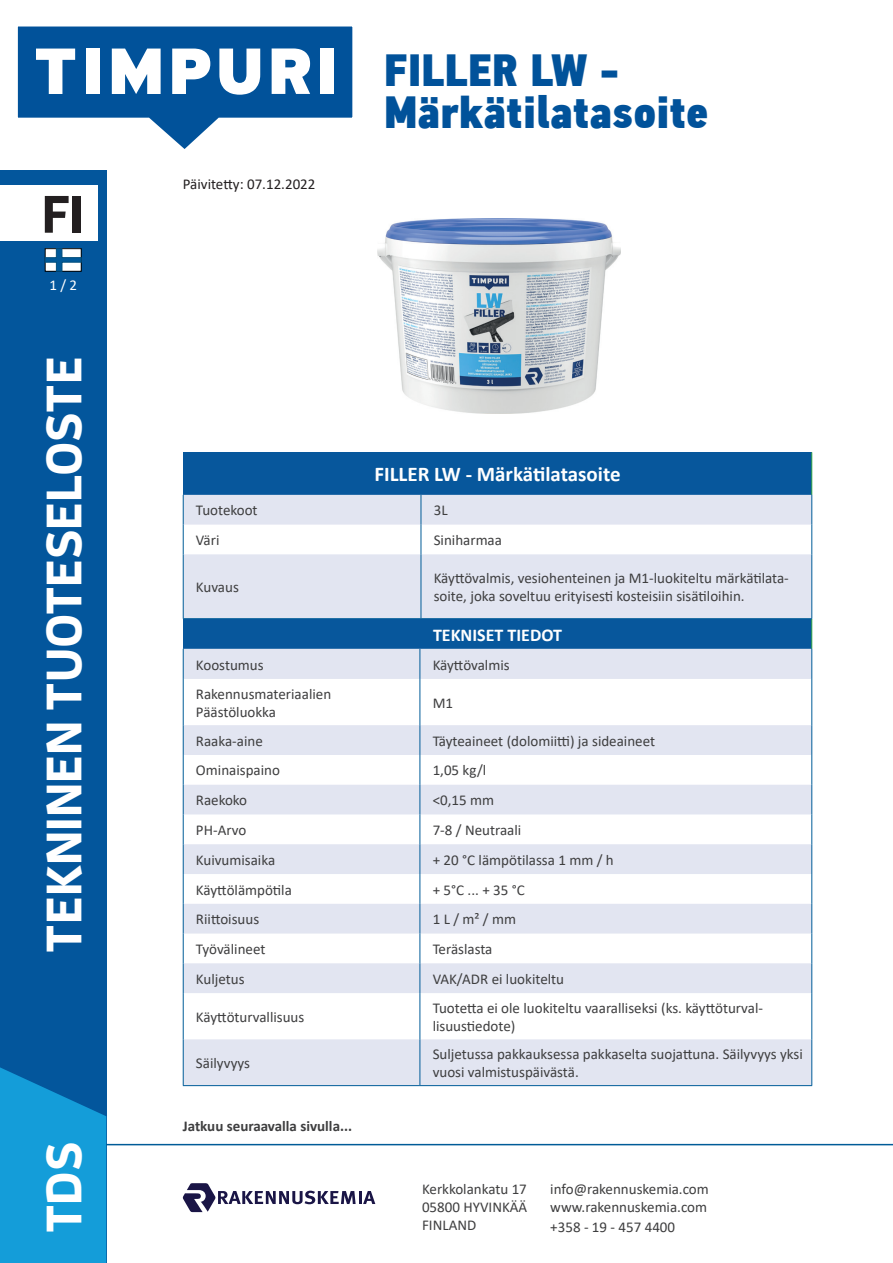
<style>
.page{position:relative;width:893px;height:1263px;background:#fff}
.page>*{position:absolute;margin:0;border:0;box-sizing:border-box;transform-origin:0 0}
.t1{font:700 52.5px "Enzo OT";color:#231f20}
.t2{font:700 49.5px "Enzo OT";color:#fff}
.t3{font:45px/42px "PF Din Text Cond Pro X Black";color:#01529a}
.t4{font:700 21px "Calibri";color:#fff}
.t5{font:700 18px "Calibri";color:#fff}
.t6{font:15px/18px "Calibri";color:#3e3e3f}
.t7{font:700 15px "Calibri";color:#3e3e3f}
.t8{font:15px "Calibri";color:#231f20}
.t9{font:15px "Calibri";color:#fff}
</style>
<div class="page">
<div style="left:0;top:170px;width:106px;height:1093px;background:#03569c"></div>
<svg style="left:0;top:1067px;width:106px;height:196px;background:#1194d1"></svg>
<hr style="left:106px;top:1144px;width:787px;height:1px;background:#005c98">
<div style="left:0;top:186px;width:98px;height:55px;background:#fff"></div>
<svg style="left:17px;top:26px;width:336px;height:123px"></svg>
<svg style="left:45px;top:248px;width:36px;height:23px"></svg>
<svg style="left:182px;top:1183px;width:193px;height:29px"></svg>
<div style="left:183px;top:619px;width:629px;height:30px;background:#07579c"></div>
<svg style="left:184px;top:649px;width:627px;height:436px;fill:#e2e5f1"></svg>
<hr style="left:811px;top:619px;width:1px;height:30px;background:#40ae49">
<hr style="left:183px;top:649px;width:1px;height:30px;background:#005c98">
<hr style="left:420px;top:649px;width:1px;height:30px;background:#005c98">
<hr style="left:811px;top:649px;width:1px;height:30px;background:#005c98">
<hr style="left:183px;top:679px;width:1px;height:46px;background:#005c98">
<hr style="left:420px;top:679px;width:1px;height:46px;background:#005c98">
<hr style="left:811px;top:679px;width:1px;height:46px;background:#005c98">
<hr style="left:183px;top:725px;width:1px;height:30px;background:#005c98">
<hr style="left:420px;top:725px;width:1px;height:30px;background:#005c98">
<hr style="left:811px;top:725px;width:1px;height:30px;background:#005c98">
<hr style="left:183px;top:755px;width:1px;height:30px;background:#005c98">
<hr style="left:420px;top:755px;width:1px;height:30px;background:#005c98">
<hr style="left:811px;top:755px;width:1px;height:30px;background:#005c98">
<svg style="left:183px;top:785px;width:1px;height:29px"></svg>
<svg style="left:420px;top:785px;width:1px;height:29px"></svg>
<svg style="left:811px;top:785px;width:1px;height:29px"></svg>
<hr style="left:183px;top:814px;width:1px;height:30px;background:#005c98">
<hr style="left:420px;top:814px;width:1px;height:30px;background:#005c98">
<hr style="left:811px;top:814px;width:1px;height:30px;background:#005c98">
<hr style="left:183px;top:933px;width:1px;height:30px;background:#005c98">
<hr style="left:420px;top:933px;width:1px;height:30px;background:#005c98">
<hr style="left:811px;top:933px;width:1px;height:30px;background:#005c98">
<hr style="left:183px;top:963px;width:1px;height:30px;background:#005c98">
<hr style="left:420px;top:963px;width:1px;height:30px;background:#005c98">
<hr style="left:811px;top:963px;width:1px;height:30px;background:#005c98">
<hr style="left:183px;top:993px;width:1px;height:46px;background:#005c98">
<hr style="left:420px;top:993px;width:1px;height:46px;background:#005c98">
<hr style="left:811px;top:993px;width:1px;height:46px;background:#005c98">
<hr style="left:183px;top:1039px;width:1px;height:46px;background:#005c98">
<hr style="left:420px;top:1039px;width:1px;height:46px;background:#005c98">
<hr style="left:811px;top:1039px;width:1px;height:46px;background:#005c98">
<hr style="left:183px;top:844px;width:1px;height:30px;background:#005c98">
<hr style="left:811px;top:844px;width:1px;height:30px;background:#005c98">
<hr style="left:183px;top:874px;width:1px;height:30px;background:#005c98">
<hr style="left:811px;top:874px;width:1px;height:30px;background:#005c98">
<svg style="left:183px;top:904px;width:1px;height:29px"></svg>
<svg style="left:811px;top:904px;width:1px;height:29px"></svg>
<hr style="left:420px;top:844px;width:1px;height:30px;background:#005c98">
<hr style="left:420px;top:874px;width:1px;height:30px;background:#005c98">
<svg style="left:420px;top:904px;width:1px;height:29px"></svg>
<hr style="left:183px;top:1085px;width:237px;height:1px;background:#005c98">
<hr style="left:420px;top:1085px;width:392px;height:1px;background:#005c98">
<div style="left:183px;top:452px;width:629px;height:43px;background:#07579c"></div>
<svg style="left:184px;top:495px;width:627px;height:123px;fill:#e2e5f1"></svg>
<hr style="left:811px;top:452px;width:1px;height:43px;background:#40ae49">
<hr style="left:183px;top:495px;width:1px;height:30px;background:#005c98">
<hr style="left:421px;top:495px;width:1px;height:30px;background:#005c98">
<hr style="left:811px;top:495px;width:1px;height:30px;background:#005c98">
<svg style="left:421px;top:525px;width:1px;height:29px"></svg>
<hr style="left:183px;top:554px;width:1px;height:64px;background:#005c98">
<hr style="left:421px;top:554px;width:1px;height:64px;background:#005c98">
<hr style="left:811px;top:554px;width:1px;height:64px;background:#005c98">
<hr style="left:183px;top:618px;width:238px;height:1px;background:#005c98">
<hr style="left:421px;top:618px;width:391px;height:1px;background:#005c98">
<svg style="left:183px;top:525px;width:1px;height:29px"></svg>
<svg style="left:811px;top:525px;width:1px;height:29px"></svg>
<img style="left:377px;top:218px;width:243px;height:195px">
<h1 class="t1" style="left:42px;top:181px;width:44px">FI</h1>
<p class="t9" style="left:49px;top:275px;width:29px">1 / 2</p>
<h2 class="t2" style="left:33px;top:952px;width:597px;rotate:-90deg">TEKNINEN TUOTESELOSTE</h2>
<h2 class="t2" style="left:33px;top:1233px;width:93px;rotate:-90deg">TDS</h2>
<p class="t8" style="left:183px;top:173px;width:134px">Päivitetty: 07.12.2022</p>
<h3 class="t3" style="left:384px;top:51px;width:326px">FILLER LW -<br>Märkätilatasoite</h3>
<h3 class="t4" style="left:374px;top:460px;width:248px">FILLER LW - Märkätilatasoite</h3>
<p class="t6" style="left:196px;top:501px;width:63px">Tuotekoot</p>
<p class="t6" style="left:434px;top:501px;width:15px">3L</p>
<p class="t6" style="left:196px;top:531px;width:25px">Väri</p>
<p class="t6" style="left:434px;top:531px;width:70px">Siniharmaa</p>
<p class="t6" style="left:196px;top:578px;width:44px">Kuvaus</p>
<p class="t6" style="left:434px;top:569px;width:357px">Käyttövalmis, vesiohenteinen ja M1-luokiteltu märkätilata&shy;soite, joka soveltuu erityisesti kosteisiin sisätiloihin.</p>
<p class="t5" style="left:433px;top:622px;width:130px">TEKNISET TIEDOT</p>
<p class="t6" style="left:196px;top:655px;width:69px">Koostumus</p>
<p class="t6" style="left:433px;top:655px;width:78px">Käyttövalmis</p>
<p class="t6" style="left:196px;top:684px;width:137px">Rakennusmateriaalien<br>Päästöluokka</p>
<p class="t6" style="left:433px;top:693px;width:22px">M1</p>
<p class="t6" style="left:196px;top:731px;width:68px">Raaka-aine</p>
<p class="t6" style="left:433px;top:731px;width:224px">Täyteaineet (dolomiitti) ja sideaineet</p>
<p class="t6" style="left:196px;top:761px;width:85px">Ominaispaino</p>
<p class="t6" style="left:433px;top:761px;width:55px">1,05 kg/l</p>
<p class="t6" style="left:196px;top:791px;width:53px">Raekoko</p>
<p class="t6" style="left:433px;top:791px;width:63px">&lt;0,15 mm</p>
<p class="t6" style="left:196px;top:821px;width:52px">PH-Arvo</p>
<p class="t6" style="left:433px;top:821px;width:90px">7-8 / Neutraali</p>
<p class="t6" style="left:196px;top:850px;width:81px">Kuivumisaika</p>
<p class="t6" style="left:433px;top:850px;width:183px">+ 20 °C lämpötilassa 1 mm / h</p>
<p class="t6" style="left:196px;top:880px;width:97px">Käyttölämpötila</p>
<p class="t6" style="left:433px;top:880px;width:94px">+ 5°C ... + 35 °C</p>
<p class="t6" style="left:196px;top:910px;width:65px">Riittoisuus</p>
<p class="t6" style="left:433px;top:910px;width:85px">1 L / m² / mm</p>
<p class="t6" style="left:196px;top:940px;width:71px">Työvälineet</p>
<p class="t6" style="left:433px;top:940px;width:61px">Teräslasta</p>
<p class="t6" style="left:196px;top:969px;width:50px">Kuljetus</p>
<p class="t6" style="left:433px;top:969px;width:133px">VAK/ADR ei luokiteltu</p>
<p class="t6" style="left:196px;top:1007px;width:110px">Käyttöturvallisuus</p>
<p class="t6" style="left:433px;top:998px;width:332px">Tuotetta ei ole luokiteltu vaaralliseksi (ks. käyttöturval&shy;lisuustiedote)</p>
<p class="t6" style="left:196px;top:1054px;width:56px">Säilyvyys</p>
<p class="t6" style="left:433px;top:1045px;width:372px">Suljetussa pakkauksessa pakkaselta suojattuna. Säilyvyys yksi vuosi valmistuspäivästä.</p>
<p class="t7" style="left:183px;top:1115px;width:171px">Jatkuu seuraavalla sivulla...</p>
<p class="t6" style="left:422px;top:1180px;width:107px;text-align:justify">Kerkkolankatu 17<br>05800 HYVINKÄÄ FINLAND</p>
<p class="t6" style="left:550px;top:1180px;width:160px;line-height:18.6px;text-align:justify">info@rakennuskemia.com www.rakennuskemia.com +358 - 19 - 457 4400</p>
</div>
